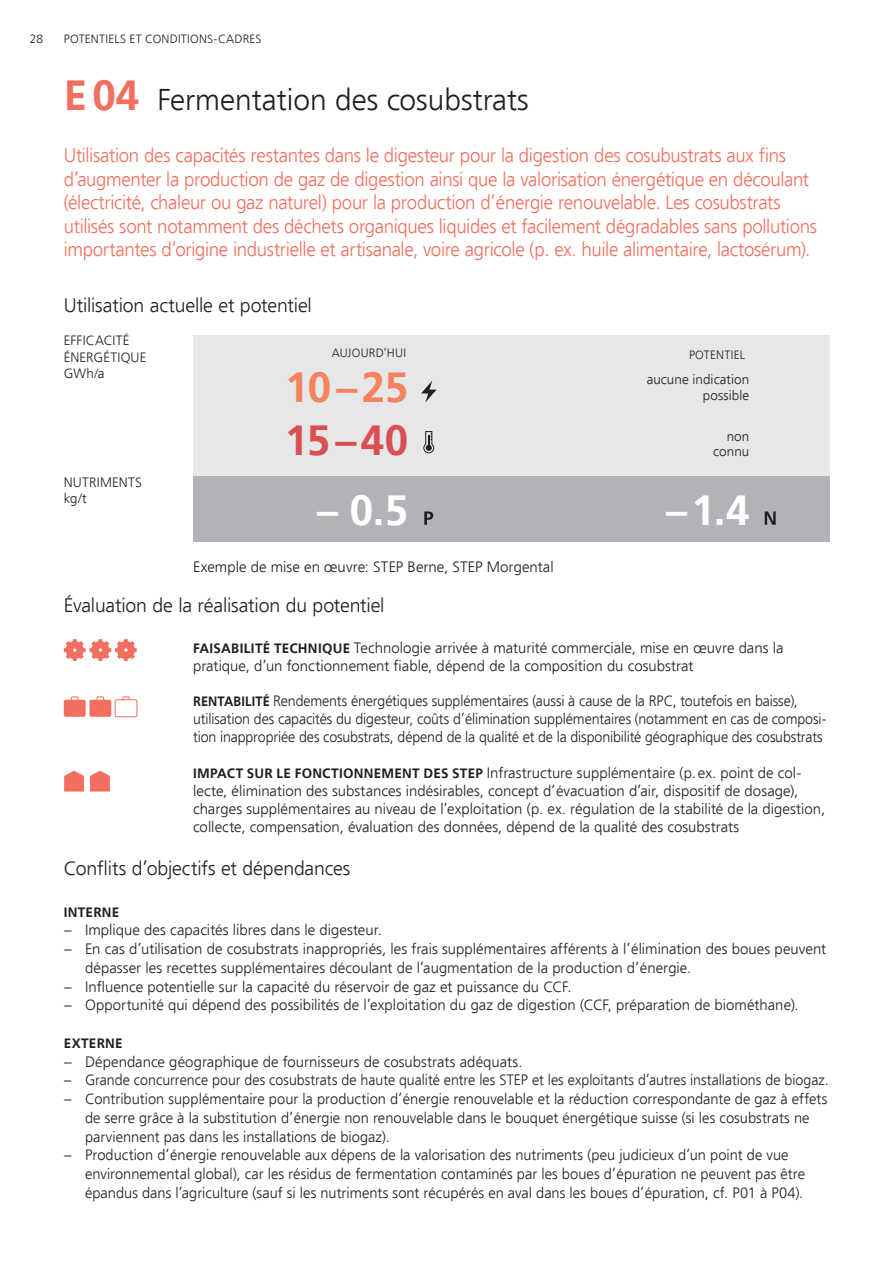
<style>
.page{position:relative;width:893px;height:1263px;background:#fff}
.page>*{position:absolute;margin:0;border:0;box-sizing:border-box;transform-origin:0 0}
.t1{font:700 42px "Frutiger";color:#fff}
.t2{font:700 42px "Frutiger";color:#f5835d}
.t3{font:700 42px "Frutiger";color:#da5052}
.t4{font:300 30px "Frutiger";color:#231f20}
.t5{font:300 19.5px/23.4px "Frutiger";letter-spacing:-.02em;color:#f26f5f;scale:.96 1}
.t6{font:300 19.5px "Frutiger";letter-spacing:-.01em;color:#231f20}
.t7{font:300 15px/18.8px "Frutiger";color:#231f20}
.t8{font:300 15px/18px "Frutiger";color:#231f20;scale:.95 1}
.t9{font:300 13.5px/16.2px "Frutiger";letter-spacing:.005em;color:#231f20}
.t10{font:700 13.5px "Frutiger";letter-spacing:.02em;color:#231f20}
.t11{font:300 12px "Frutiger";letter-spacing:.015em;color:#231f20}
.s1{font-weight:700;font-size:42px;color:#f26f5f}
.s2{font-weight:700;font-size:13.5px}
</style>
<div class="page">
<svg style="left:64px;top:639px;width:73px;height:22px"></svg>
<svg style="left:90px;top:771px;width:20px;height:20px"></svg>
<svg style="left:64px;top:771px;width:20px;height:20px"></svg>
<div style="left:193px;top:335px;width:636px;height:141px;background:#e6e7e9"></div>
<svg style="left:423px;top:431px;width:11px;height:22px"></svg>
<svg style="left:421px;top:381px;width:16px;height:21px"></svg>
<div style="left:193px;top:476px;width:636px;height:66px;background:#b2b3b7"></div>
<svg style="left:424px;top:511px;width:9px;height:14px"></svg>
<svg style="left:765px;top:511px;width:11px;height:14px"></svg>
<svg style="left:70px;top:696px;width:9px;height:4px"></svg>
<div style="left:64px;top:700px;width:22px;height:17px;background:#f26f5f;border-radius:2px"></div>
<svg style="left:96px;top:696px;width:9px;height:4px"></svg>
<div style="left:89px;top:700px;width:22px;height:17px;background:#f26f5f;border-radius:2px"></div>
<svg style="left:122px;top:696px;width:8px;height:3px"></svg>
<div style="left:115px;top:699px;width:22px;height:18px;border:1px solid #f26f5f;border-radius:2px"></div>
<p class="t11" style="left:30px;top:32px;width:15px">28</p>
<p class="t11" style="left:64px;top:32px;width:199px">POTENTIELS ET CONDITIONS-CADRES</p>
<h2 class="t4" style="left:64px;top:83px;width:467px"><span class="s1">E04</span> Fermentation des cosubstrats</h2>
<p class="t5" style="left:64px;top:144px;width:786px">Utilisation des capacités restantes dans le digesteur pour la digestion des cosubustrats aux fins d’augmenter la production de gaz de digestion ainsi que la valorisation énergétique en découlant (électricité, chaleur ou gaz naturel) pour la production d’énergie renouvelable. Les cosubstrats utilisés sont notamment des déchets organiques liquides et facilement dégradables sans pollutions importantes d’origine industrielle et artisanale, voire agricole (p. ex. huile alimentaire, lactosérum).</p>
<h3 class="t6" style="left:64px;top:295px;width:250px">Utilisation actuelle et potentiel</h3>
<p class="t9" style="left:64px;top:333px;width:84px">EFFICACITÉ<br>ÉNERGÉTIQUE<br>GWh/a</p>
<p class="t9" style="left:64px;top:474px;width:80px">NUTRIMENTS kg/t</p>
<p class="t11" style="left:332px;top:346px;width:76px">AUJOURD’HUI</p>
<h1 class="t2" style="left:286px;top:363px;width:124px">10–25</h1>
<h1 class="t3" style="left:285px;top:416px;width:124px">15–40</h1>
<p class="t11" style="left:689px;top:348px;width:58px">POTENTIEL</p>
<p class="t9" style="left:647px;top:371px;width:104px;text-align:right">aucune indication possible</p>
<p class="t9" style="left:713px;top:429px;width:38px;line-height:15px;text-align:right">non connu</p>
<h1 class="t1" style="left:317px;top:486px;width:93px">– 0.5</h1>
<h1 class="t1" style="left:666px;top:486px;width:85px">–1.4</h1>
<p class="t7" style="left:193px;top:557px;width:362px">Exemple de mise en œuvre: STEP Berne, STEP Morgental</p>
<h3 class="t6" style="left:64px;top:595px;width:322px">Évaluation de la réalisation du potentiel</h3>
<p class="t7" style="left:193px;top:639px;width:592px;line-height:18px"><span class="s2">FAISABILITÉ TECHNIQUE</span> Technologie arrivée à maturité commerciale, mise en œuvre dans la pratique, d’un fonctionnement fiable, dépend de la composition du cosubstrat</p>
<p class="t8" style="left:193px;top:691px;width:668px"><span class="s2">RENTABILITÉ</span> Rendements énergétiques supplémentaires (aussi à cause de la RPC, toutefois en baisse), utilisation des capacités du digesteur, coûts d’élimination supplémentaires (notamment en cas de composi&shy;tion inappropriée des cosubstrats, dépend de la qualité et de la disponibilité géographique des cosubstrats</p>
<p class="t7" style="left:193px;top:763px;width:634px;line-height:18px"><span class="s2">IMPACT SUR LE FONCTIONNEMENT DES STEP</span> Infrastructure supplémentaire (p. ex. point de col&shy;lecte, élimination des substances indésirables, concept d’évacuation d’air, dispositif de dosage), charges supplémentaires au niveau de l’exploitation (p. ex. régulation de la stabilité de la digestion, collecte, compensation, évaluation des données, dépend de la qualité des cosubstrats</p>
<h3 class="t6" style="left:64px;top:857px;width:288px">Conflits d’objectifs et dépendances</h3>
<p class="t10" style="left:64px;top:904px;width:57px">INTERNE</p>
<p class="t7" style="left:64px;top:921px;width:320px">– Implique des capacités libres dans le digesteur.</p>
<p class="t7" style="left:85px;top:940px;width:743px;text-indent:-21px">– En cas d’utilisation de cosubstrats inappropriés, les frais supplémentaires afférents à l’élimination des boues peuvent dépasser les recettes supplémentaires découlant de l’augmentation de la production d’énergie.</p>
<p class="t7" style="left:64px;top:977px;width:509px">– Influence potentielle sur la capacité du réservoir de gaz et puissance du CCF.</p>
<p class="t7" style="left:64px;top:996px;width:736px">– Opportunité qui dépend des possibilités de l’exploitation du gaz de digestion (CCF, préparation de biométhane).</p>
<p class="t10" style="left:64px;top:1035px;width:60px">EXTERNE</p>
<p class="t7" style="left:64px;top:1052px;width:460px">– Dépendance géographique de fournisseurs de cosubstrats adéquats.</p>
<p class="t8" style="left:64px;top:1071px;width:807px">– Grande concurrence pour des cosubstrats de haute qualité entre les STEP et les exploitants d’autres installations de biogaz.</p>
<p class="t7" style="left:85px;top:1090px;width:744px;text-indent:-21px">– Contribution supplémentaire pour la production d’énergie renouvelable et la réduction correspondante de gaz à effets de serre grâce à la substitution d’énergie non renouvelable dans le bouquet énergétique suisse (si les cosubstrats ne parviennent pas dans les installations de biogaz).</p>
<p class="t7" style="left:85px;top:1146px;width:721px;text-indent:-21px">– Production d’énergie renouvelable aux dépens de la valorisation des nutriments (peu judicieux d’un point de vue environnemental global), car les résidus de fermentation contaminés par les boues d’épuration ne peuvent pas être épandus dans l’agriculture (sauf si les nutriments sont récupérés en aval dans les boues d’épuration, cf. P01 à P04).</p>
</div>
